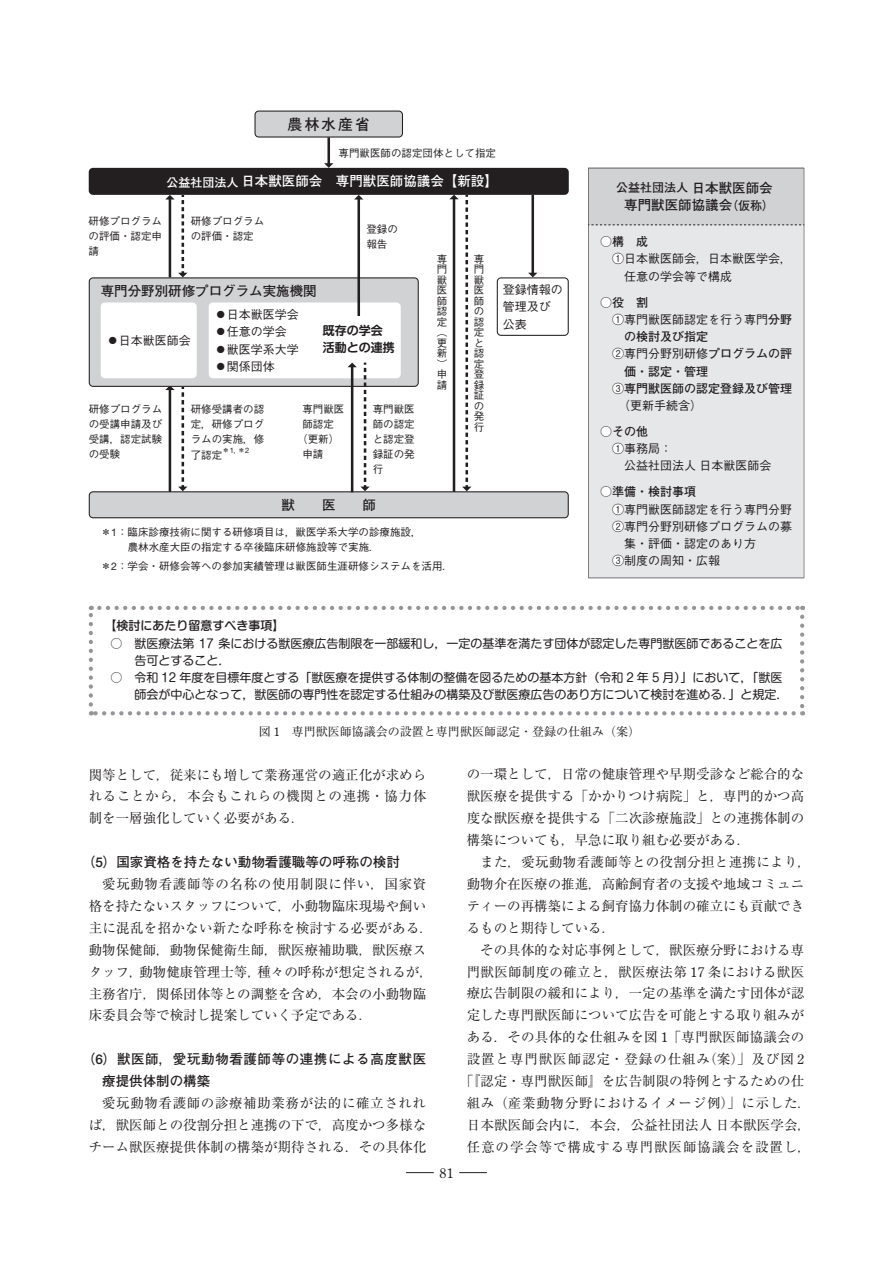
<style>
.page{position:relative;width:893px;height:1263px;background:#fff}
.page>*{position:absolute;margin:0;border:0;box-sizing:border-box;transform-origin:0 0}
.t1{font:700 15px "Futo Go B101 Pr 6";letter-spacing:.125em;color:#231f20}
.t2{font:13.5px/21.9px "Ryumin Pr 6";color:#231f20;text-align:justify}
.t3{font:700 13.5px "Futo Go B101 Pr 6";color:#231f20}
.t4{font:13.5px "Ryumin Pr 6";letter-spacing:.07em;color:#231f20}
.t5{font:700 13.5px/21.9px "Futo Go B101 Pr 6";letter-spacing:.045em;color:#231f20}
.t6{font:13.5px "Ryumin Pr 6";letter-spacing:.02em;color:#231f20}
.t7{font:13.5px "Ryumin Pr 6";letter-spacing:.055em;color:#231f20}
.t8{font:700 13.5px "Futo Go B101 Pr 6";color:#fff}
.t9{font:13.5px "Century Old Style";color:#231f20}
.t10{font:500 12px/17.2px "Gothic BBB Pr 6";color:#231f20}
.t11{font:12px "Shin M Go Pr 6";color:#231f20}
.t12{font:700 12px "Futo Go B101 Pr 6";color:#231f20}
.t13{font:12px "Ryumin Pr 6";color:#231f20}
.t14{font:500 12px "Shin M Go Pr 6";color:#231f20}
.t15{font:700 12px/17.2px "Shin M Go Pr 6 De";color:#231f20}
.t16{font:500 10.5px/10.5px "Gothic BBB Pr 6";color:#231f20;text-align:justify}
.t17{font:500 7.5px "Gothic BBB Pr 6";color:#231f20}
.s1{font-size:12px}
.s2{font-family:"Helvetica Neue";font-weight:400}
.s3{font-size:13.5px}
.s4{color:#fff}
.s5{font-family:"Futo Go B101 Pr 6";font-weight:700}
.s6{font-family:"Gothic BBB Pr 6";font-weight:500;color:#fff}
.s7{font-family:"Gothic BBB Pr 6";font-weight:500}
.s8{font-family:"Century Old Style"}
.s9{font-family:"Helvetica Neue";font-weight:500}
</style>
<div class="page">
<svg style="left:406px;top:1172px;width:28px;height:1px"></svg>
<svg style="left:459px;top:1172px;width:28px;height:1px"></svg>
<hr style="left:327px;top:137px;width:3px;height:27px;background:#231f20">
<svg style="left:324px;top:163px;width:9px;height:5px"></svg>
<svg style="left:254px;top:111px;width:149px;height:27px;background:#c5c5c7"></svg>
<svg style="left:91px;top:711px;width:703px;height:4px"></svg>
<svg style="left:89px;top:606px;width:4px;height:98px"></svg>
<svg style="left:99px;top:606px;width:704px;height:4px"></svg>
<svg style="left:800px;top:617px;width:4px;height:98px"></svg>
<div style="left:89px;top:168px;width:480px;height:27px;background:#231f20;border-radius:4px"></div>
<svg style="left:89px;top:195px;width:480px;height:323px"></svg>
<svg style="left:588px;top:168px;width:216px;height:410px;background:#e1e2e4"></svg>
<p class="t1" style="left:287px;top:112px;width:84px">農林水産省</p>
<p class="t16" style="left:339px;top:147px;width:159px">専門獣医師の認定団体として指定</p>
<p class="t8" style="left:166px;top:170px;width:333px"><span class="s1">公益社団法人</span>日本獣医師会　専門獣医師協議会【新設】</p>
<p class="t16" style="left:89px;top:213px;width:75px;line-height:15px">研修プログラムの評価・認定申請</p>
<p class="t16" style="left:191px;top:213px;width:75px;line-height:15px">研修プログラムの評価・認定</p>
<p class="t16" style="left:366px;top:221px;width:33px;line-height:15px">登録の報告</p>
<p class="t3" style="left:101px;top:280px;width:217px">専門分野別研修プログラム実施機関</p>
<p class="t10" style="left:107px;top:331px;width:85px">●日本獣医師会</p>
<p class="t10" style="left:215px;top:305px;width:85px">●日本獣医学会</p>
<p class="t10" style="left:215px;top:322px;width:73px">●任意の学会</p>
<p class="t10" style="left:215px;top:340px;width:85px">●獣医学系大学</p>
<p class="t10" style="left:215px;top:357px;width:61px">●関係団体</p>
<p class="t15" style="left:323px;top:321px;width:73px">既存の学会活動との連携</p>
<p class="t16" style="left:89px;top:401px;width:75px;line-height:15px">研修プログラムの受講申請及び受講，認定試験の受験</p>
<p class="t16" style="left:191px;top:401px;width:75px;line-height:15px">研修受講者の認定，研修プログラムの実施，修</p>
<p class="t16" style="left:191px;top:449px;width:33px">了認定</p>
<p class="t17" style="left:222px;top:444px;width:29px">＊<span class="s2">1</span>，＊<span class="s2">2</span></p>
<p class="t16" style="left:302px;top:403px;width:43px">専門獣医</p>
<p class="t16" style="left:302px;top:418px;width:33px">師認定</p>
<p class="t16" style="left:297px;top:433px;width:43px">（更新）</p>
<p class="t16" style="left:302px;top:448px;width:22px">申請</p>
<p class="t16" style="left:373px;top:401px;width:43px;line-height:15px">専門獣医師の認定と認定登録証の発行</p>
<p class="t3" style="left:281px;top:494px;width:96px">獣　　医　　師</p>
<p class="t16" style="left:437px;top:253px;width:12px">専門獣医師認定（更新）申請</p>
<p class="t16" style="left:474px;top:253px;width:12px;text-align:left">専門獣医師の認定と認定登録証の発行</p>
<p class="t16" style="left:128px;top:524px;width:295px;line-height:15px;text-indent:-27px">＊<span class="s2">1</span>：臨床診療技術に関する研修項目は，獣医学系大学の診療施設，農林水産大臣の指定する卒後臨床研修施設等で実施．</p>
<p class="t16" style="left:101px;top:560px;width:354px">＊<span class="s2">2</span>：学会・研修会等への参加実績管理は獣医師生涯研修システムを活用．</p>
<p class="t10" style="left:503px;top:280px;width:61px">登録情報の管理及び公表</p>
<p class="t12" style="left:616px;top:178px;width:158px">公益社団法人<span class="s3">日本獣医師会</span></p>
<p class="t3" style="left:624px;top:194px;width:151px">専門獣医師協議会<span class="s1">（仮称）</span></p>
<p class="t12" style="left:600px;top:232px;width:49px"><span class="s4">●</span>○構　成</p>
<p class="t10" style="left:624px;top:249px;width:169px;text-indent:-12px"><span class="s4">●</span>①日本獣医師会，日本獣医学会，任意の学会等で構成</p>
<p class="t12" style="left:600px;top:292px;width:49px"><span class="s4">●</span>○役　割</p>
<p class="t10" style="left:612px;top:310px;width:181px"><span class="s4">●</span>①専門獣医師認定を行う専門<span class="s5">分野</span></p>
<p class="t12" style="left:624px;top:327px;width:85px">の検討及び指定</p>
<p class="t10" style="left:612px;top:344px;width:181px"><span class="s4">●</span>②専門分野別研修<span class="s5">プログラムの評</span></p>
<p class="t12" style="left:624px;top:361px;width:85px">価・認定・管理</p>
<p class="t12" style="left:612px;top:379px;width:181px"><span class="s6">●</span><span class="s7">③</span>専門獣医師の認定登録及び管理</p>
<p class="t10" style="left:618px;top:396px;width:85px">（更新手続含）</p>
<p class="t12" style="left:600px;top:422px;width:49px"><span class="s4">●</span>○その他</p>
<p class="t10" style="left:624px;top:439px;width:149px;text-indent:-12px"><span class="s4">●</span>①事務局：<br>公益社団法人日本獣医師会</p>
<p class="t12" style="left:600px;top:482px;width:97px"><span class="s4">●</span>○準備・検討事項</p>
<p class="t10" style="left:612px;top:500px;width:181px"><span class="s4">●</span>①専門獣医師認定を行う専門分野</p>
<p class="t10" style="left:624px;top:517px;width:169px;text-indent:-12px"><span class="s4">●</span>②専門分野別研修プログラムの募集・評価・認定のあり方</p>
<p class="t10" style="left:612px;top:551px;width:109px"><span class="s4">●</span>③制度の周知・広報</p>
<p class="t14" style="left:104px;top:616px;width:181px">【検討にあたり留意すべき事項】</p>
<p class="t11" style="left:110px;top:633px;width:673px">○　獣医療法第 17 条における獣医療広告制限を一部緩和し，一定の基準を満たす団体が認定した専門獣医師であることを広</p>
<p class="t11" style="left:134px;top:650px;width:97px">告可とすること．</p>
<p class="t11" style="left:110px;top:668px;width:673px">○　令和 12 年度を目標年度とする「獣医療を提供する体制の整備を図るための基本方針（令和 2 年 5 月）」において，「獣医</p>
<p class="t11" style="left:134px;top:685px;width:655px">師会が中心となって，獣医師の専門性を認定する仕組みの構築及び獣医療広告のあり方について検討を進める．」と規定．</p>
<p class="t13" style="left:259px;top:722px;width:383px">図 <span class="s8">1</span>　専門獣医師協議会の設置と専門獣医師認定・登録の仕組み（案）</p>
<p class="t2" style="left:89px;top:763px;width:339px">関等として，従来にも増して業務運営の適正化が求められることから，本会もこれらの機関との連携・協力体制を一層強化していく必要がある．</p>
<p class="t3" style="left:82px;top:851px;width:320px">（<span class="s9">5</span>）国家資格を持たない動物看護職等の呼称の検討</p>
<p class="t2" style="left:89px;top:872px;width:346px;text-align:left;text-indent:14px">愛玩動物看護師等の名称の使用制限に伴い，国家資格を持たないスタッフについて，小動物臨床現場や飼い主に混乱を招かない新たな呼称を検討する必要がある．動物保健師，動物保健衛生師，獣医療補助職，獣医療スタッフ，動物健康管理士等，種々の呼称が想定されるが，主務省庁，関係団体等との調整を含め，本会の小動物臨床委員会等で検討し提案していく予定である．</p>
<p class="t5" style="left:102px;top:1048px;width:326px;text-indent:-20px">（<span class="s9">6</span>）獣医師，愛玩動物看護師等の連携による高度獣医療提供体制の構築</p>
<p class="t2" style="left:89px;top:1091px;width:339px;text-indent:14px">愛玩動物看護師の診療補助業務が法的に確立されれば，獣医師との役割分担と連携の下で，高度かつ多様なチーム獣医療提供体制の構築が期待される．その具体化</p>
<p class="t9" style="left:439px;top:1164px;width:16px">81</p>
<p class="t2" style="left:467px;top:763px;width:339px">の一環として，日常の健康管理や早期受診など総合的な獣医療を提供する「かかりつけ病院」と，専門的かつ高度な獣医療を提供する「二次診療施設」との連携体制の構築についても，早急に取り組む必要がある．</p>
<p class="t2" style="left:467px;top:850px;width:346px;text-align:left;text-indent:14px">また，愛玩動物看護師等との役割分担と連携により，動物介在医療の推進，高齢飼育者の支援や地域コミュニティーの再構築による飼育協力体制の確立にも貢献できるものと期待している．</p>
<p class="t2" style="left:480px;top:938px;width:326px">その具体的な対応事例として，獣医療分野における専</p>
<p class="t6" style="left:467px;top:961px;width:339px">門獣医師制度の確立と，獣医療法第 <span class="s8">17</span> 条における獣医</p>
<p class="t2" style="left:467px;top:982px;width:339px">療広告制限の緩和により，一定の基準を満たす団体が認</p>
<p class="t2" style="left:467px;top:1004px;width:339px">定した専門獣医師について広告を可能とする取り組みが</p>
<p class="t2" style="left:467px;top:1025px;width:339px">ある．その具体的な仕組みを図 <span class="s8">1</span>「専門獣医師協議会の</p>
<p class="t4" style="left:467px;top:1048px;width:339px">設置と専門獣医師認定・登録の仕組み（案）」及び図 <span class="s8">2</span></p>
<p class="t2" style="left:460px;top:1069px;width:346px">「『認定・専門獣医師』を広告制限の特例とするための仕</p>
<p class="t7" style="left:467px;top:1092px;width:346px">組み（産業動物分野におけるイメージ例）」に示した．</p>
<p class="t2" style="left:467px;top:1113px;width:346px">日本獣医師会内に，本会，公益社団法人日本獣医学会，</p>
<p class="t4" style="left:467px;top:1136px;width:346px">任意の学会等で構成する専門獣医師協議会を設置し，</p>
</div>
